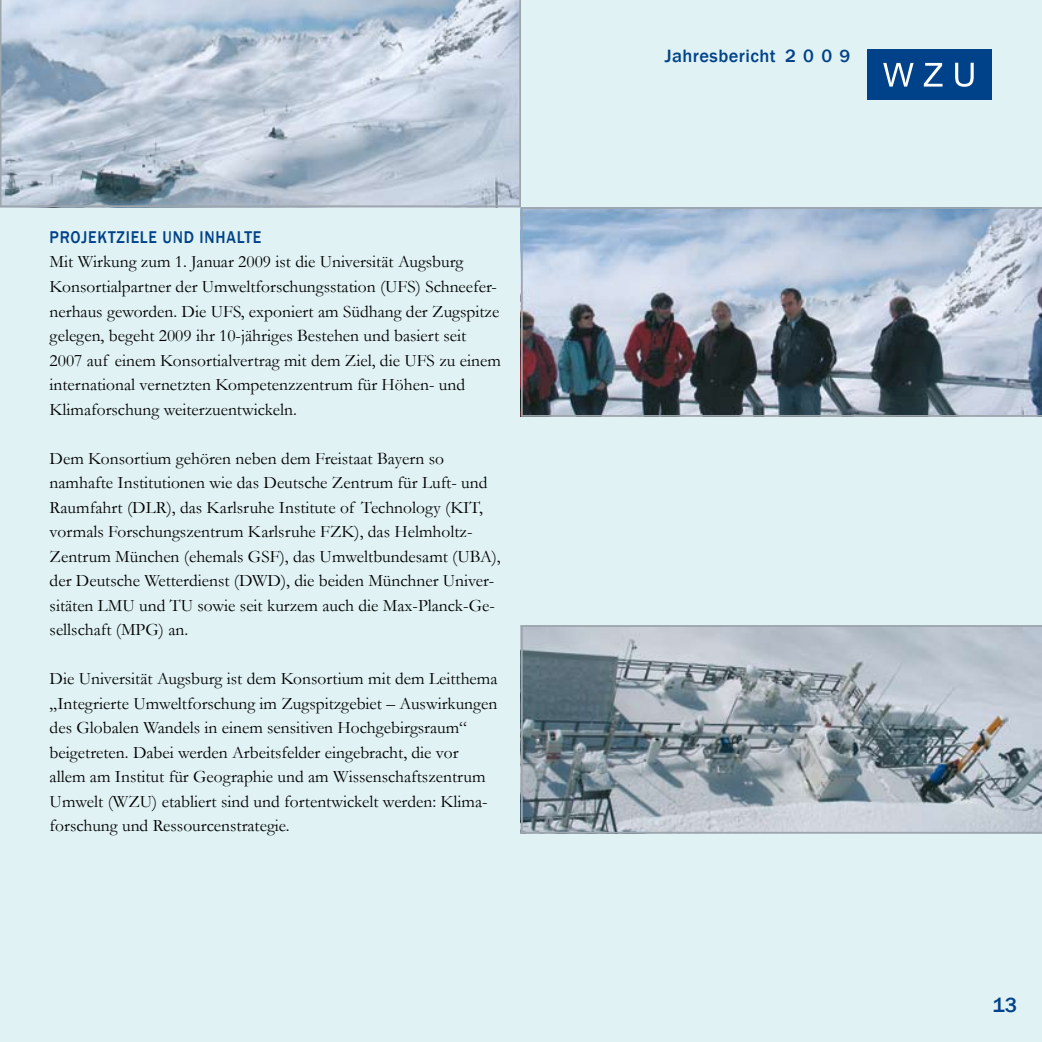
<style>
.page{position:relative;width:1042px;height:1042px;background:#e0f2f4}
.page>*{position:absolute;margin:0;border:0;box-sizing:border-box;transform-origin:0 0}
.t1{font:500 21px "Franklin Gothic";color:#004289}
.t2{font:500 18.38px "Franklin Gothic";color:#004289}
.t3{font:17.5px/24.5px "Garamond";color:#000}
.t4{font:500 17.5px "Franklin Gothic";letter-spacing:.05em;color:#004289;scale:.9 1}
</style>
<div class="page">
<svg style="left:0;top:0;width:521px;height:207px;background:#b8c5d5"></svg>
<img style="left:521px;top:207px;width:521px;height:210px">
<svg style="left:521px;top:625px;width:521px;height:208px;background:#9aa5ae"></svg>
<div style="left:867px;top:50px;width:125px;height:50px;background:#004289"></div>
<svg style="left:883px;top:63px;width:30px;height:24px"></svg>
<svg style="left:924px;top:63px;width:18px;height:24px"></svg>
<svg style="left:955px;top:63px;width:18px;height:24px"></svg>
<p class="t4" style="left:50px;top:226px;width:237px">PROJEKTZIELE UND INHALTE</p>
<p class="t3" style="left:50px;top:249px;width:453px">Mit Wirkung zum 1. Januar 2009 ist die Universität Augsburg Konsortialpartner der Umweltforschungsstation (UFS) Schneefer&shy;nerhaus geworden. Die UFS, exponiert am Südhang der Zugspitze gelegen, begeht 2009 ihr 10-jähriges Bestehen und basiert seit 2007 auf einem Konsortialvertrag mit dem Ziel, die UFS zu einem international vernetzten Kompetenzzentrum für Höhen- und Klimaforschung weiterzuentwickeln.</p>
<p class="t3" style="left:50px;top:445px;width:453px">Dem Konsortium gehören neben dem Freistaat Bayern so namhafte Institutionen wie das Deutsche Zentrum für Luft- und Raumfahrt (DLR), das Karlsruhe Institute of Technology (KIT, vormals Forschungszentrum Karlsruhe FZK), das Helmholtz-Zentrum München (ehemals GSF), das Umweltbundesamt (UBA), der Deutsche Wetterdienst (DWD), die beiden Münchner Univer&shy;sitäten LMU und TU sowie seit kurzem auch die Max-Planck-Ge&shy;sellschaft (MPG) an.</p>
<p class="t3" style="left:50px;top:666px;width:449px">Die Universität Augsburg ist dem Konsortium mit dem Leitthema „Integrierte Umweltforschung im Zugspitzgebiet – Auswirkungen des Globalen Wandels in einem sensitiven Hochgebirgsraum“ beigetreten. Dabei werden Arbeitsfelder eingebracht, die vor allem am Institut für Geographie und am Wissenschaftszentrum Umwelt (WZU) etabliert sind und fortentwickelt werden: Klima&shy;forschung und Ressourcenstrategie.</p>
<p class="t2" style="left:665px;top:45px;width:187px">JAHRESBERICHT 2 0 0 9</p>
<p class="t1" style="left:992px;top:992px;width:26px">13</p>
</div>
